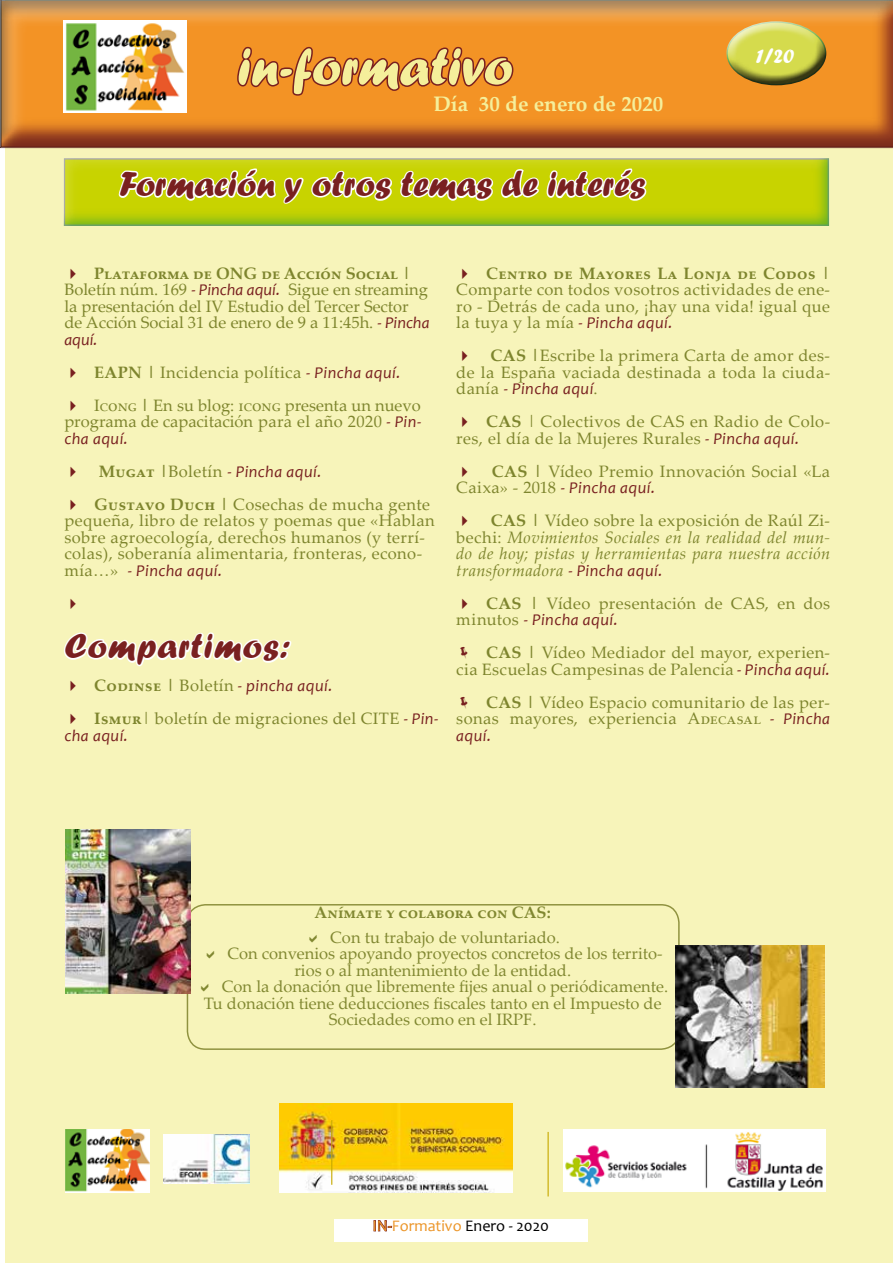
<style>
.page{position:relative;width:893px;height:1263px;background:#fff}
.page>*{position:absolute;margin:0;border:0;box-sizing:border-box;transform-origin:0 0}
.t1{font:54px "Forte";letter-spacing:-.005em;color:#f5ef9b}
.t2{font:36px "Forte";color:#792020}
.t3{font:36px "Forte";letter-spacing:.025em;color:#792020}
.t4{font:700 21px "Palatino Linotype";color:#f5ef9b}
.t5{font:21px "Forte";color:#fff}
.t6{font:16.5px/16.5px "Palatino Linotype";letter-spacing:.02em;color:#7e852e;text-align:right}
.t7{font:16.5px/16.5px "Palatino Linotype";color:#7e852e}
.t8{font:italic 16.5px/33px "Candara";letter-spacing:.025em;color:#792020}
.t9{font:italic 16.5px/16.5px "Palatino Linotype";letter-spacing:.025em;color:#7e852e;text-align:justify}
.t10{font:700 16.5px "Palatino Linotype";letter-spacing:.025em;color:#7e852e}
.t11{font:700 16.5px "Palatino Linotype";color:#7e852e}
.t12{font:16.2px "Candara";color:#ec9528}
.s1{font-weight:700}
.s2{font-family:"Candara";font-style:italic;color:#792020}
.s3{font-family:"Palatino Linotype";font-weight:700;font-style:normal;color:#7e852e}
.s4{font-family:"Palatino Linotype";font-style:normal;color:#7e852e}
.s5{font-weight:700;font-style:normal}
.s6{font-style:normal}
.s7{font-family:"Candara";color:#792020}
.s8{color:#000}
</style>
<div class="page">
<div style="left:5px;top:0;width:888px;height:1263px;background:#f7f4ba"></div>
<div style="left:0;top:0;width:893px;height:150px;background:#792020;opacity:.75"></div>
<div style="left:724px;top:19px;width:103px;height:43px;background:#fff;opacity:.75"></div>
<div style="left:724px;top:35px;width:103px;height:53px;background:#000;opacity:.75"></div>
<img style="left:64px;top:21px;width:123px;height:92px">
<div style="left:334px;top:1219px;width:254px;height:23px;background:#fff"></div>
<svg style="left:373px;top:1220px;width:19px;height:12px"></svg>
<div style="left:50px;top:157px;width:781px;height:72px;background:#3fa535;opacity:.75"></div>
<div style="left:187px;top:904px;width:493px;height:146px;border:2px solid #8d903d;border-radius:18px"></div>
<img style="left:676px;top:946px;width:149px;height:141px">
<img style="left:66px;top:830px;width:124px;height:163px">
<img style="left:66px;top:1129px;width:83px;height:63px">
<img style="left:163px;top:1134px;width:87px;height:50px">
<img style="left:280px;top:1103px;width:232px;height:90px">
<img style="left:564px;top:1129px;width:262px;height:63px">
<hr style="left:331px;top:1120px;width:1px;height:65px;background:#c7a900">
<hr style="left:548px;top:1132px;width:1px;height:64px;background:#c7a900">
<svg style="left:64px;top:632px;width:228px;height:35px"></svg>
<h1 class="t1" style="left:237px;top:35px;width:277px">in-formativo</h1>
<p class="t4" style="left:434px;top:89px;width:231px">Día 30 de enero de 2020</p>
<h2 class="t2" style="left:119px;top:163px;width:528px">Formación y otros temas de interés</h2>
<p class="t5" style="left:756px;top:43px;width:40px">1/20</p>
<p class="t7" style="left:64px;top:264px;width:367px;text-indent:30px"><span class="s1">Plataforma de ONG de Acción Social | </span>Boletín núm. 169 <span class="s2">- Pincha aquí.</span> Sigue en streaming la presentación del IV Estudio del Tercer Sector de Acción Social 31 de enero de 9 a 11:45h. <span class="s2">- Pincha</span></p>
<p class="t8" style="left:64px;top:323px;width:35px">aquí.</p>
<p class="t7" style="left:94px;top:355px;width:328px;line-height:33px"><span class="s1">EAPN |</span> Incidencia política <span class="s2">- Pincha aquí.<br></span>Icong <span class="s1">|</span> En su blog: icong presenta un nuevo</p>
<p class="t7" style="left:64px;top:413px;width:358px">programa de capacitación para el año 2020 <span class="s2">- Pin-</span></p>
<p class="t8" style="left:99px;top:422px;width:224px;text-indent:-34px">cha aquí.<br><span class="s3">Mugat |</span><span class="s4">Boletín</span> - Pincha aquí.</p>
<p class="t6" style="left:64px;top:495px;width:372px;text-align:left;text-indent:30px"><span class="s1">Gustavo Duch |</span> Cosechas de mucha gente pequeña, libro de relatos y poemas que «Hablan sobre agroecología, derechos humanos (y terrí&shy;colas), soberanía alimentaria, fronteras, econo-</p>
<p class="t8" style="left:64px;top:554px;width:159px"><span class="s4">mía…»</span> - Pincha aquí.</p>
<h2 class="t3" style="left:64px;top:625px;width:228px">Compartimos:</h2>
<p class="t8" style="left:94px;top:669px;width:240px"><span class="s3">Codinse |</span> <span class="s4">Boletín</span> - pincha aquí.</p>
<p class="t6" style="left:94px;top:710px;width:346px"><span class="s1">Ismur</span>| boletín de migraciones del CITE <span class="s2">- Pin-</span></p>
<p class="t8" style="left:64px;top:719px;width:65px">cha aquí.</p>
<p class="t10" style="left:486px;top:261px;width:346px">Centro de Mayores La Lonja de Codos |</p>
<p class="t6" style="left:456px;top:281px;width:375px;text-align:justify">Comparte con todos vosotros actividades de ene&shy;ro - Detrás de cada uno, ¡hay una vida! igual que la tuya y la mía <span class="s2">- Pincha aquí.</span></p>
<p class="t6" style="left:456px;top:347px;width:375px"><span class="s1">CAS |</span>Escribe la primera Carta de amor des-<br>de la España vaciada destinada a toda la ciuda-</p>
<p class="t8" style="left:456px;top:372px;width:143px"><span class="s4">danía</span> - Pincha aquí<span class="s4">.</span></p>
<p class="t6" style="left:456px;top:413px;width:375px;text-align:left;text-indent:30px"><span class="s1">CAS</span> | Colectivos de CAS en Radio de Colo&shy;res, el día de la Mujeres Rurales <span class="s2">- Pincha aquí.</span></p>
<p class="t6" style="left:492px;top:462px;width:340px"><span class="s1">CAS |</span> Vídeo Premio Innovación Social «La</p>
<p class="t8" style="left:456px;top:471px;width:200px"><span class="s4">Caixa» - 2018</span> - Pincha aquí.</p>
<p class="t9" style="left:456px;top:512px;width:375px;text-indent:34px"><span class="s5">CAS |</span> <span class="s6">Vídeo sobre la exposición de Raúl Zi&shy;bechi:</span> Movimientos Sociales en la realidad del mun&shy;do de hoy; pistas y herramientas para nuestra acción transformadora <span class="s7">- Pincha aquí.</span></p>
<p class="t6" style="left:486px;top:594px;width:346px"><span class="s1">CAS |</span> Vídeo presentación de CAS, en dos</p>
<p class="t8" style="left:456px;top:603px;width:163px"><span class="s4">minutos</span> - Pincha aquí.</p>
<p class="t6" style="left:456px;top:644px;width:375px"><span class="s1">CAS |</span> Vídeo Mediador del mayor, experien-<br>cia Escuelas Campesinas de Palencia <span class="s2">- Pincha aquí.</span></p>
<p class="t6" style="left:456px;top:693px;width:375px"><span class="s1">CAS |</span> Vídeo Espacio comunitario de las per&shy;sonas mayores, experiencia Adecasal <span class="s2">- Pincha</span></p>
<p class="t8" style="left:456px;top:719px;width:37px">aquí.</p>
<p class="t11" style="left:315px;top:900px;width:238px">Anímate y colabora con CAS:</p>
<p class="t7" style="left:330px;top:928px;width:231px">Con tu trabajo de voluntariado.</p>
<p class="t7" style="left:228px;top:944px;width:437px">Con convenios apoyando proyectos concretos de los territo-</p>
<p class="t7" style="left:294px;top:961px;width:278px">rios o al mantenimiento de la entidad.</p>
<p class="t7" style="left:222px;top:977px;width:448px">Con la donación que libremente fijes anual o periódicamente.</p>
<p class="t7" style="left:204px;top:994px;width:459px">Tu donación tiene deducciones fiscales tanto en el Impuesto de</p>
<p class="t7" style="left:329px;top:1010px;width:209px">Sociedades como en el IRPF.</p>
<p class="t12" style="left:372px;top:1215px;width:178px">IN-Formativo <span class="s8">Enero - 2020</span></p>
</div>
